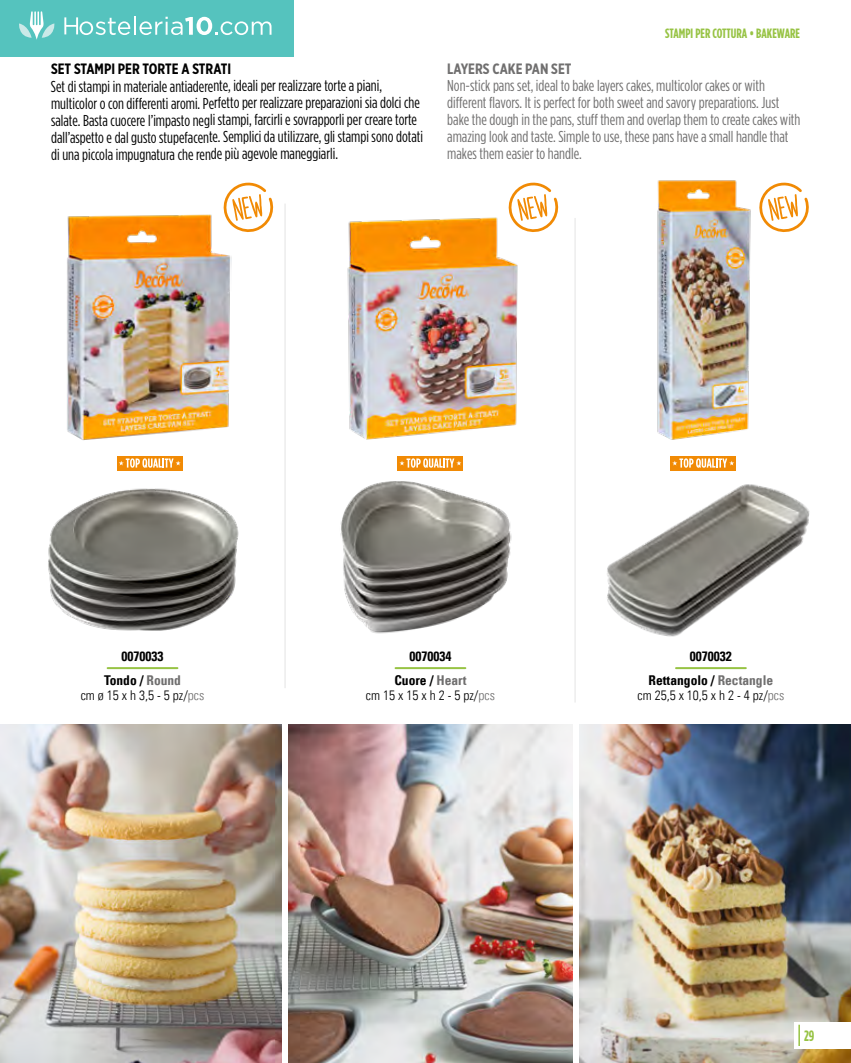
<style>
.page{position:relative;width:851px;height:1063px;background:#fff}
.page>*{position:absolute;margin:0;border:0;box-sizing:border-box;transform-origin:0 0}
.t1{font:15.75px/17px "Gotham Condensed";letter-spacing:-.005em;color:#000}
.t2{font:15.75px/17px "Gotham Condensed";color:#706f6f}
.t3{font:700 15px "Gotham X Narrow";color:#000}
.t4{font:700 15px "Gotham X Narrow";color:#706f6f}
.t5{font:700 15px "Gotham Condensed";color:#97c344}
.t6{font:700 condensed 13.5px/23.5px "Univers LT";color:#000;text-align:center}
.t7{font:300 condensed 13.5px "Univers LT";color:#000}
.t8{font:700 13.5px "Gotham Condensed";color:#97c344}
.s1{color:#706f6f}
</style>
<div class="page">
<img style="left:607px;top:484px;width:203px;height:153px">
<img style="left:48px;top:469px;width:191px;height:162px">
<img style="left:340px;top:481px;width:172px;height:153px">
<hr style="left:395px;top:667px;width:70px;height:2px;background:#97c344">
<hr style="left:108px;top:667px;width:69px;height:2px;background:#97c344">
<hr style="left:676px;top:667px;width:69px;height:2px;background:#97c344">
<hr style="left:284px;top:204px;width:2px;height:484px;background:#ededed">
<hr style="left:574px;top:218px;width:1px;height:485px;background:#ededed">
<div style="left:397px;top:456px;width:66px;height:14px;background:#f18a04"></div>
<svg style="left:399px;top:458px;width:62px;height:10px"></svg>
<div style="left:117px;top:456px;width:65px;height:14px;background:#f18a04"></div>
<svg style="left:119px;top:458px;width:62px;height:10px"></svg>
<div style="left:670px;top:456px;width:66px;height:14px;background:#f18a04"></div>
<svg style="left:672px;top:458px;width:62px;height:10px"></svg>
<img style="left:0;top:724px;width:850px;height:339px">
<div style="left:282px;top:724px;width:6px;height:339px;background:#fff"></div>
<div style="left:573px;top:724px;width:5px;height:339px;background:#fff"></div>
<svg style="left:508px;top:182px;width:51px;height:50px"></svg>
<svg style="left:223px;top:182px;width:51px;height:50px"></svg>
<svg style="left:759px;top:182px;width:50px;height:50px"></svg>
<div style="left:794px;top:1022px;width:56px;height:27px;background:#fff"></div>
<svg style="left:798px;top:1025px;width:1px;height:21px"></svg>
<img style="left:657px;top:180px;width:94px;height:260px">
<img style="left:67px;top:212px;width:164px;height:229px">
<img style="left:347px;top:215px;width:173px;height:225px">
<div style="left:0;top:0;width:293px;height:57px;background:#55c3be"></div>
<svg style="left:64px;top:16px;width:207px;height:19px"></svg>
<svg style="left:19px;top:11px;width:36px;height:29px"></svg>
<p class="t3" style="left:51px;top:59px;width:181px">SET STAMPI PER TORTE A STRATI</p>
<p class="t1" style="left:51px;top:77px;width:373px">Set di stampi in materiale antiaderente, ideali per realizzare torte a piani, multicolor o con differenti aromi. Perfetto per realizzare preparazioni sia dolci che salate. Basta cuocere l’impasto negli stampi, farcirli e sovrapporli per creare torte dall’aspetto e dal gusto stupefacente. Semplici da utilizzare, gli stampi sono dotati di una piccola impugnatura che rende più agevole maneggiarli.</p>
<p class="t8" style="left:665px;top:26px;width:136px">STAMPI PER COTTURA • BAKEWARE</p>
<p class="t4" style="left:447px;top:59px;width:126px">LAYERS CAKE PAN SET</p>
<p class="t2" style="left:447px;top:77px;width:354px">Non-stick pans set, ideal to bake layers cakes, multicolor cakes or with different flavors. It is perfect for both sweet and savory preparations. Just bake the dough in the pans, stuff them and overlap them to create cakes with amazing look and taste. Simple to use, these pans have a small handle that makes them easier to handle.</p>
<p class="t6" style="left:104px;top:645px;width:79px">0070033<br>Tondo / <span class="s1">Round</span></p>
<p class="t7" style="left:81px;top:687px;width:125px">cm ø 15 x h 3,5 - 5 pz/<span class="s1">pcs</span></p>
<p class="t6" style="left:394px;top:645px;width:73px">0070034<br>Cuore / <span class="s1">Heart</span></p>
<p class="t7" style="left:366px;top:687px;width:130px">cm 15 x 15 x h 2 - 5 pz/<span class="s1">pcs</span></p>
<p class="t6" style="left:648px;top:645px;width:126px">0070032<br>Rettangolo / <span class="s1">Rectangle</span></p>
<p class="t7" style="left:637px;top:687px;width:148px">cm 25,5 x 10,5 x h 2 - 4 pz/<span class="s1">pcs</span></p>
<p class="t5" style="left:804px;top:1027px;width:12px">29</p>
</div>
